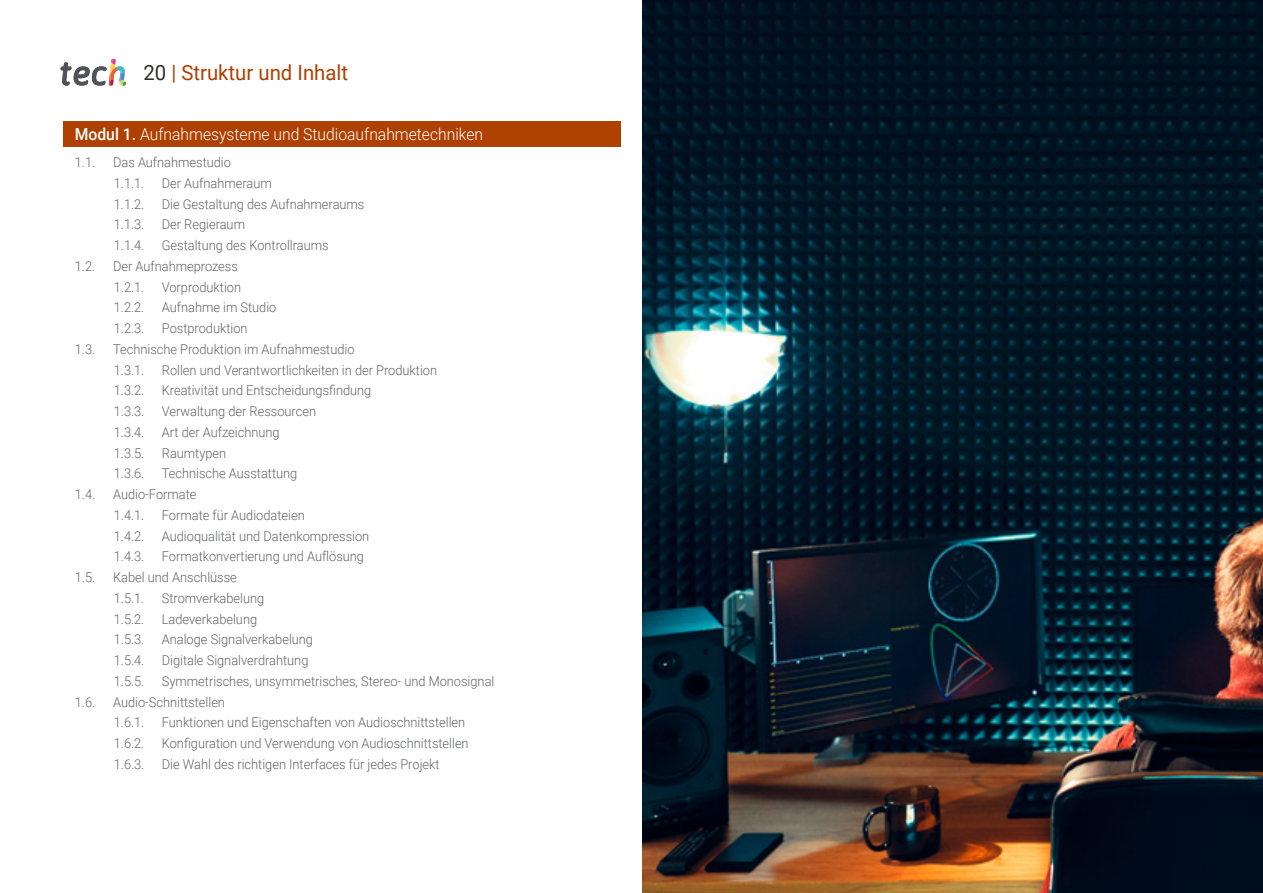
<style>
.page{position:relative;width:1263px;height:893px;background:#fff}
.page>*{position:absolute;margin:0;border:0;box-sizing:border-box;transform-origin:0 0}
.t1{font:21px "Roboto";color:#ae4000}
.t2{font:300 16.5px "Roboto";color:#fff;scale:.95 1}
.t3{font:300 13.5px/20.7px "Roboto";color:#61646a;scale:.95 1}
.s1{color:#312e20}
.s2{font-weight:500}
</style>
<div class="page">
<img style="left:642px;top:0;width:621px;height:893px">
<div style="left:64px;top:121px;width:557px;height:25px;background:#ae4000"></div>
<svg style="left:61px;top:59px;width:65px;height:27px"></svg>
<h1 class="t1" style="left:144px;top:57px;width:206px"><span class="s1">20</span> | Struktur und Inhalt</h1>
<p class="t2" style="left:75px;top:123px;width:431px"><span class="s2">Modul 1.</span> Aufnahmesysteme und Studioaufnahmetechniken</p>
<p class="t3" style="left:75px;top:151px;width:23px">1.1.</p>
<p class="t3" style="left:113px;top:151px;width:126px">Das Aufnahmestudio<br>1.1.1.</p>
<p class="t3" style="left:162px;top:172px;width:117px">Der Aufnahmeraum</p>
<p class="t3" style="left:114px;top:193px;width:34px">1.1.2.</p>
<p class="t3" style="left:162px;top:193px;width:215px">Die Gestaltung des Aufnahmeraums</p>
<p class="t3" style="left:114px;top:214px;width:34px">1.1.3.</p>
<p class="t3" style="left:162px;top:214px;width:89px">Der Regieraum</p>
<p class="t3" style="left:114px;top:234px;width:34px">1.1.4.</p>
<p class="t3" style="left:162px;top:234px;width:177px">Gestaltung des Kontrollraums</p>
<p class="t3" style="left:75px;top:255px;width:23px">1.2.</p>
<p class="t3" style="left:113px;top:255px;width:133px">Der Aufnahmeprozess<br>1.2.1.</p>
<p class="t3" style="left:162px;top:276px;width:85px">Vorproduktion</p>
<p class="t3" style="left:114px;top:297px;width:34px">1.2.2.</p>
<p class="t3" style="left:162px;top:297px;width:122px">Aufnahme im Studio</p>
<p class="t3" style="left:114px;top:317px;width:34px">1.2.3.</p>
<p class="t3" style="left:162px;top:317px;width:92px">Postproduktion</p>
<p class="t3" style="left:75px;top:338px;width:23px">1.3.</p>
<p class="t3" style="left:113px;top:338px;width:256px">Technische Produktion im Aufnahmestudio<br>1.3.1.</p>
<p class="t3" style="left:162px;top:359px;width:291px">Rollen und Verantwortlichkeiten in der Produktion</p>
<p class="t3" style="left:114px;top:380px;width:34px">1.3.2.</p>
<p class="t3" style="left:162px;top:380px;width:222px">Kreativität und Entscheidungsfindung</p>
<p class="t3" style="left:114px;top:400px;width:34px">1.3.3.</p>
<p class="t3" style="left:162px;top:400px;width:164px">Verwaltung der Ressourcen</p>
<p class="t3" style="left:114px;top:421px;width:34px">1.3.4.</p>
<p class="t3" style="left:162px;top:421px;width:126px">Art der Aufzeichnung</p>
<p class="t3" style="left:114px;top:442px;width:34px">1.3.5.</p>
<p class="t3" style="left:162px;top:442px;width:69px">Raumtypen</p>
<p class="t3" style="left:114px;top:463px;width:34px">1.3.6.</p>
<p class="t3" style="left:162px;top:463px;width:144px">Technische Ausstattung</p>
<p class="t3" style="left:75px;top:483px;width:23px">1.4.</p>
<p class="t3" style="left:113px;top:483px;width:89px">Audio-Formate<br>1.4.1.</p>
<p class="t3" style="left:162px;top:504px;width:152px">Formate für Audiodateien</p>
<p class="t3" style="left:114px;top:525px;width:34px">1.4.2.</p>
<p class="t3" style="left:162px;top:525px;width:220px">Audioqualität und Datenkompression</p>
<p class="t3" style="left:114px;top:546px;width:34px">1.4.3.</p>
<p class="t3" style="left:162px;top:546px;width:214px">Formatkonvertierung und Auflösung</p>
<p class="t3" style="left:75px;top:566px;width:23px">1.5.</p>
<p class="t3" style="left:113px;top:566px;width:132px">Kabel und Anschlüsse<br>1.5.1.</p>
<p class="t3" style="left:162px;top:587px;width:109px">Stromverkabelung</p>
<p class="t3" style="left:114px;top:608px;width:34px">1.5.2.</p>
<p class="t3" style="left:162px;top:608px;width:102px">Ladeverkabelung</p>
<p class="t3" style="left:114px;top:629px;width:34px">1.5.3.</p>
<p class="t3" style="left:162px;top:629px;width:161px">Analoge Signalverkabelung</p>
<p class="t3" style="left:114px;top:649px;width:34px">1.5.4.</p>
<p class="t3" style="left:162px;top:649px;width:156px">Digitale Signalverdrahtung</p>
<p class="t3" style="left:114px;top:670px;width:34px">1.5.5.</p>
<p class="t3" style="left:162px;top:670px;width:352px">Symmetrisches, unsymmetrisches, Stereo- und Monosignal</p>
<p class="t3" style="left:75px;top:691px;width:23px">1.6.</p>
<p class="t3" style="left:113px;top:691px;width:119px">Audio-Schnittstellen<br>1.6.1.</p>
<p class="t3" style="left:162px;top:712px;width:321px">Funktionen und Eigenschaften von Audioschnittstellen</p>
<p class="t3" style="left:114px;top:732px;width:34px">1.6.2.</p>
<p class="t3" style="left:162px;top:732px;width:324px">Konfiguration und Verwendung von Audioschnittstellen</p>
<p class="t3" style="left:114px;top:753px;width:34px">1.6.3.</p>
<p class="t3" style="left:162px;top:753px;width:294px">Die Wahl des richtigen Interfaces für jedes Projekt</p>
</div>
